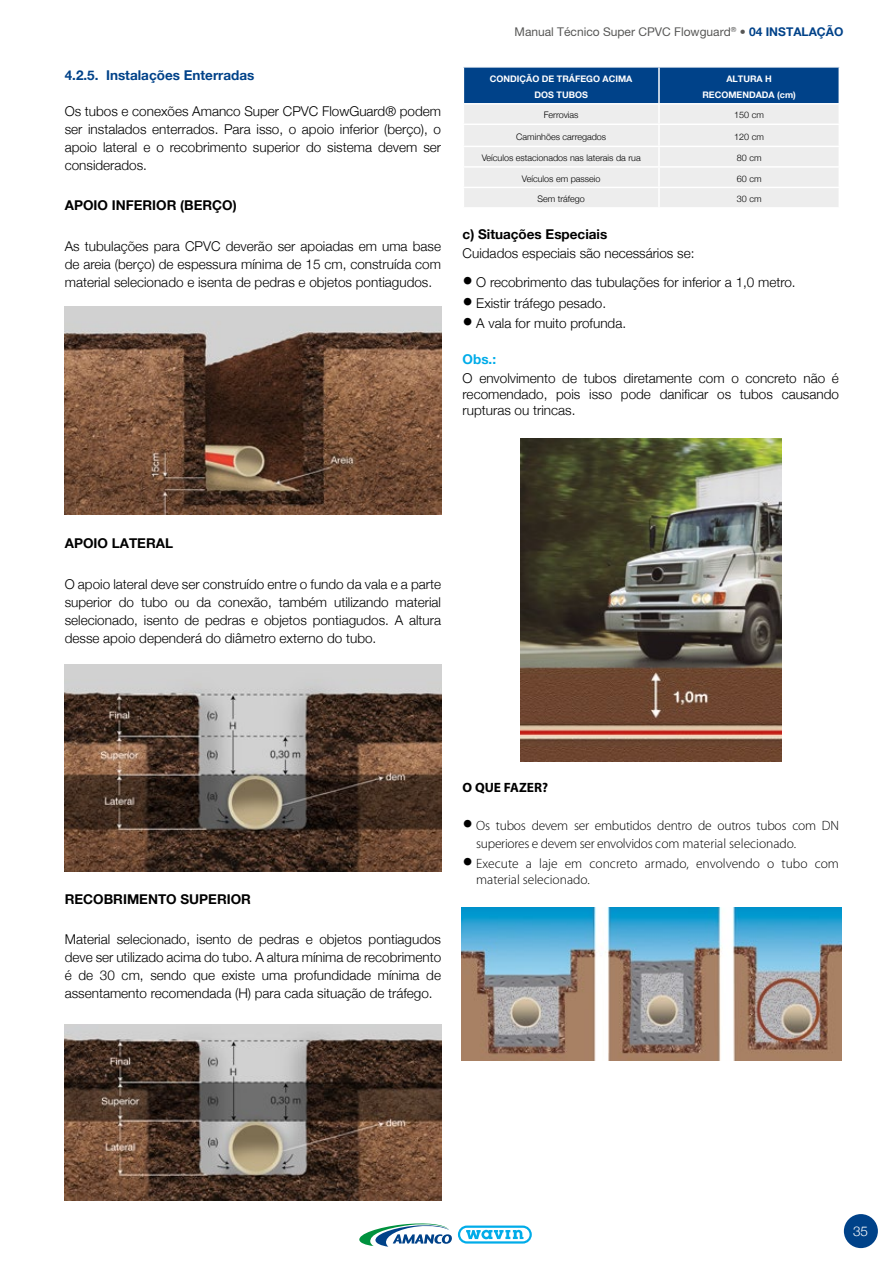
<style>
.page{position:relative;width:893px;height:1263px;background:#fff}
.page>*{position:absolute;margin:0;border:0;box-sizing:border-box;transform-origin:0 0}
.t1{font:300 13.5px/18px "Helvetica Neue";color:#000;text-align:justify}
.t2{font:300 13.5px/18px "Myriad Pro";letter-spacing:-.005em;color:#000}
.t3{font:700 13.5px "Helvetica Neue";color:#000}
.t4{font:700 13.5px "Helvetica Neue";color:#004289}
.t5{font:700 13.5px "Myriad Pro";color:#000}
.t6{font:700 13.5px "Helvetica Neue";color:#00ace9}
.t7{font:300 13.5px "Helvetica Neue";color:#fff}
.t8{font:12px "Helvetica Neue";color:#575756}
.t9{font:300 9px "Helvetica Neue";color:#000}
.t10{font:700 9px/16.4px "Helvetica Neue";color:#fff;text-align:center}
.s1{font-weight:700;color:#004289}
.s2{font-weight:700;font-size:21px}
.s3{font-family:"Helvetica Neue";font-weight:700;font-size:21px}
</style>
<div class="page">
<svg style="left:359px;top:1223px;width:93px;height:24px"></svg>
<svg style="left:458px;top:1225px;width:74px;height:18px"></svg>
<div style="left:844px;top:1214px;width:34px;height:34px;background:#004289;border-radius:50%"></div>
<svg style="left:463px;top:67px;width:377px;height:140px;background:#b6c6d7"></svg>
<img style="left:520px;top:438px;width:261px;height:323px">
<img style="left:461px;top:907px;width:380px;height:154px">
<img style="left:65px;top:306px;width:376px;height:209px">
<img style="left:65px;top:664px;width:376px;height:208px">
<img style="left:65px;top:1025px;width:376px;height:176px">
<p class="t4" style="left:65px;top:66px;width:191px">4.2.5. Instalações Enterradas</p>
<p class="t1" style="left:65px;top:102px;width:378px">Os tubos e conexões Amanco Super CPVC FlowGuard® podem ser instalados enterrados. Para isso, o apoio inferior (berço), o apoio lateral e o recobrimento superior do sistema devem ser considerados.</p>
<p class="t3" style="left:65px;top:197px;width:173px">APOIO INFERIOR (BERÇO)</p>
<p class="t1" style="left:65px;top:236px;width:378px">As tubulações para CPVC deverão ser apoiadas em uma base de areia (berço) de espessura mínima de 15 cm, construída com material selecionado e isenta de pedras e objetos pontiagudos.</p>
<p class="t8" style="left:515px;top:24px;width:330px">Manual Técnico Super CPVC Flowguard<sup>®</sup> • <span class="s1">04 INSTALAÇÃO</span></p>
<p class="t10" style="left:490px;top:70px;width:144px">CONDIÇÃO DE TRÁFEGO ACIMA<br>DOS TUBOS</p>
<p class="t10" style="left:702px;top:70px;width:95px">ALTURA H<br>RECOMENDADA (cm)</p>
<p class="t9" style="left:544px;top:108px;width:36px">Ferrovias</p>
<p class="t9" style="left:734px;top:108px;width:31px">150 cm</p>
<p class="t9" style="left:516px;top:129px;width:92px">Caminhões carregados</p>
<p class="t9" style="left:734px;top:129px;width:31px">120 cm</p>
<p class="t9" style="left:482px;top:151px;width:161px">Veículos estacionados nas laterais da rua</p>
<p class="t9" style="left:737px;top:151px;width:26px">80 cm</p>
<p class="t9" style="left:522px;top:171px;width:80px">Veículos em passeio</p>
<p class="t9" style="left:737px;top:171px;width:26px">60 cm</p>
<p class="t9" style="left:537px;top:192px;width:49px">Sem tráfego</p>
<p class="t9" style="left:737px;top:192px;width:26px">30 cm</p>
<p class="t3" style="left:463px;top:226px;width:146px">c) Situações Especiais</p>
<p class="t1" style="left:463px;top:243px;width:233px">Cuidados especiais são necessários se:</p>
<p class="t1" style="left:463px;top:273px;width:335px"><span class="s2">•</span> O recobrimento das tubulações for inferior a 1,0 metro.</p>
<p class="t1" style="left:463px;top:293px;width:145px"><span class="s2">•</span> Existir tráfego pesado.</p>
<p class="t1" style="left:463px;top:313px;width:165px"><span class="s2">•</span> A vala for muito profunda.</p>
<p class="t6" style="left:463px;top:351px;width:35px">Obs.:</p>
<p class="t1" style="left:463px;top:369px;width:378px;line-height:16.2px">O envolvimento de tubos diretamente com o concreto não é recomendado, pois isso pode danificar os tubos causando rupturas ou trincas.</p>
<p class="t3" style="left:65px;top:535px;width:110px">APOIO LATERAL</p>
<p class="t1" style="left:65px;top:574px;width:378px">O apoio lateral deve ser construído entre o fundo da vala e a parte superior do tubo ou da conexão, também utilizando material selecionado, isento de pedras e objetos pontiagudos. A altura desse apoio dependerá do diâmetro externo do tubo.</p>
<p class="t3" style="left:65px;top:891px;width:188px">RECOBRIMENTO SUPERIOR</p>
<p class="t1" style="left:65px;top:930px;width:378px">Material selecionado, isento de pedras e objetos pontiagudos deve ser utilizado acima do tubo. A altura mínima de recobrimento é de 30 cm, sendo que existe uma profundidade mínima de assentamento recomendada (H) para cada situação de tráfego.</p>
<p class="t5" style="left:463px;top:778px;width:87px">O QUE FAZER?</p>
<p class="t2" style="left:476px;top:817px;width:364px;text-indent:-13px"><span class="s3">•</span> Os tubos devem ser embutidos dentro de outros tubos com DN superiores e devem ser envolvidos com material selecionado.</p>
<p class="t2" style="left:476px;top:856px;width:364px;line-height:16.2px;text-indent:-13px"><span class="s3">•</span> Execute a laje em concreto armado, envolvendo o tubo com material selecionado.</p>
<p class="t7" style="left:853px;top:1220px;width:17px">35</p>
</div>
